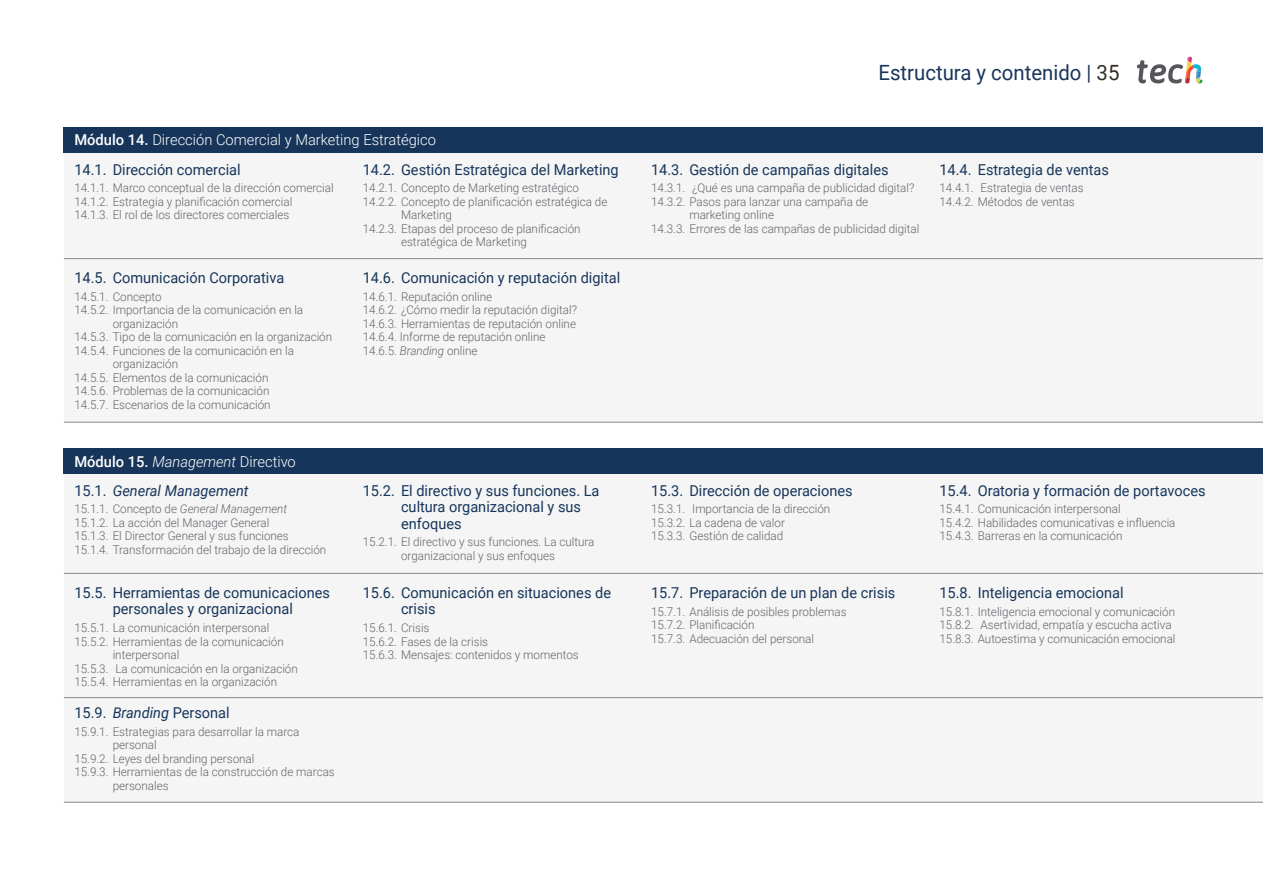
<style>
.page{position:relative;width:1263px;height:893px;background:#fff}
.page>*{position:absolute;margin:0;border:0;box-sizing:border-box;transform-origin:0 0}
.t1{font:21px "Roboto";color:#1a355c}
.t2{font:15px/16.5px "Roboto";color:#17355b}
.t3{font:300 15px "Roboto";color:#fff}
.t4{font:italic 300 15px "Roboto";color:#fff}
.t5{font:italic 15px "Roboto";color:#17355b}
.t6{font:300 12px/13.5px "Roboto";color:#61646a}
.s1{font-weight:500}
.s2{font-weight:500;font-style:normal}
.s3{font-style:normal}
.s4{font-style:italic}
.s5{color:#312e20}
</style>
<div class="page">
<svg style="left:1137px;top:57px;width:65px;height:27px"></svg>
<div style="left:64px;top:128px;width:1199px;height:25px;background:#17355b"></div>
<div style="left:64px;top:449px;width:1199px;height:25px;background:#17355b"></div>
<div style="left:64px;top:153px;width:1199px;height:269px;background:#f4f5f4"></div>
<div style="left:64px;top:474px;width:1199px;height:328px;background:#f4f5f4"></div>
<hr style="left:64px;top:258px;width:1199px;height:1px;background:#878a8e">
<hr style="left:64px;top:573px;width:1199px;height:1px;background:#878a8e">
<hr style="left:64px;top:422px;width:1199px;height:1px;background:#878a8e">
<hr style="left:64px;top:697px;width:1199px;height:1px;background:#878a8e">
<hr style="left:64px;top:802px;width:1199px;height:1px;background:#878a8e">
<p class="t3" style="left:74px;top:130px;width:363px"><span class="s1">Módulo 14.</span> Dirección Comercial y Marketing Estratégico</p>
<p class="t2" style="left:74px;top:160px;width:168px">14.1. Dirección comercial</p>
<p class="t6" style="left:74px;top:181px;width:261px">14.1.1. Marco conceptual de la dirección comercial<br>14.1.2. Estrategia y planificación comercial<br>14.1.3. El rol de los directores comerciales</p>
<p class="t2" style="left:74px;top:269px;width:211px">14.5. Comunicación Corporativa</p>
<p class="t6" style="left:74px;top:289px;width:89px">14.5.1. Concepto</p>
<p class="t6" style="left:74px;top:303px;width:230px">14.5.2. Importancia de la comunicación en la</p>
<p class="t6" style="left:113px;top:316px;width:67px">organización</p>
<p class="t6" style="left:74px;top:330px;width:259px">14.5.3. Tipo de la comunicación en la organización</p>
<p class="t6" style="left:74px;top:343px;width:221px">14.5.4. Funciones de la comunicación en la</p>
<p class="t6" style="left:113px;top:357px;width:67px">organización</p>
<p class="t6" style="left:74px;top:370px;width:196px">14.5.5. Elementos de la comunicación</p>
<p class="t6" style="left:74px;top:384px;width:197px">14.5.6. Problemas de la comunicación</p>
<p class="t6" style="left:74px;top:397px;width:198px">14.5.7. Escenarios de la comunicación</p>
<p class="t4" style="left:74px;top:451px;width:223px"><span class="s2">Módulo 15.</span> Management <span class="s3">Directivo</span></p>
<p class="t5" style="left:74px;top:480px;width:176px"><span class="s3">15.1.</span> General Management</p>
<p class="t6" style="left:74px;top:502px;width:253px">15.1.1. Concepto de <span class="s4">General Management<br></span>15.1.2. La acción del Manager General<br>15.1.3. El Director General y sus funciones<br>15.1.4. Transformación del trabajo de la dirección</p>
<p class="t2" style="left:74px;top:584px;width:257px;text-align:center">15.5. Herramientas de comunicaciones personales y organizacional</p>
<p class="t6" style="left:74px;top:621px;width:196px">15.5.1. La comunicación interpersonal</p>
<p class="t6" style="left:74px;top:634px;width:211px">15.5.2. Herramientas de la comunicación</p>
<p class="t6" style="left:113px;top:648px;width:68px">interpersonal</p>
<p class="t6" style="left:74px;top:661px;width:225px">15.5.3. La comunicación en la organización</p>
<p class="t6" style="left:74px;top:675px;width:204px">15.5.4. Herramientas en la organización</p>
<p class="t2" style="left:74px;top:704px;width:157px">15.9. <span class="s4">Branding</span> Personal</p>
<p class="t6" style="left:74px;top:724px;width:226px">15.9.1. Estrategias para desarrollar la marca</p>
<p class="t6" style="left:113px;top:738px;width:46px">personal</p>
<p class="t6" style="left:74px;top:751px;width:182px">15.9.2. Leyes del branding personal</p>
<p class="t6" style="left:74px;top:765px;width:262px">15.9.3. Herramientas de la construcción de marcas</p>
<p class="t6" style="left:113px;top:778px;width:57px">personales</p>
<p class="t2" style="left:363px;top:160px;width:258px">14.2. Gestión Estratégica del Marketing</p>
<p class="t6" style="left:363px;top:181px;width:218px">14.2.1. Concepto de Marketing estratégico</p>
<p class="t6" style="left:363px;top:194px;width:246px">14.2.2. Concepto de planificación estratégica de</p>
<p class="t6" style="left:401px;top:208px;width:53px">Marketing</p>
<p class="t6" style="left:363px;top:221px;width:219px">14.2.3. Etapas del proceso de planificación</p>
<p class="t6" style="left:401px;top:235px;width:127px">estratégica de Marketing</p>
<p class="t2" style="left:363px;top:269px;width:259px">14.6. Comunicación y reputación digital</p>
<p class="t6" style="left:363px;top:289px;width:216px">14.6.1. Reputación online<br>14.6.2. ¿Cómo medir la reputación digital?<br>14.6.3. Herramientas de reputación online 14.6.4. Informe de reputación online 14.6.5. <span class="s4">Branding</span> online</p>
<p class="t2" style="left:401px;top:482px;width:200px;text-indent:-38px">15.2. El directivo y sus funciones. La cultura organizacional y sus enfoques</p>
<p class="t6" style="left:363px;top:535px;width:233px;text-align:center">15.2.1. El directivo y sus funciones. La cultura organizacional y sus enfoques</p>
<p class="t2" style="left:401px;top:584px;width:212px;text-indent:-38px">15.6. Comunicación en situaciones de crisis</p>
<p class="t6" style="left:363px;top:621px;width:218px">15.6.1. Crisis<br>15.6.2. Fases de la crisis<br>15.6.3. Mensajes: contenidos y momentos</p>
<h1 class="t1" style="left:878px;top:57px;width:242px">Estructura y contenido | <span class="s5">35</span></h1>
<p class="t2" style="left:651px;top:160px;width:239px">14.3. Gestión de campañas digitales</p>
<p class="t6" style="left:651px;top:181px;width:265px">14.3.1. ¿Qué es una campaña de publicidad digital?</p>
<p class="t6" style="left:651px;top:194px;width:219px">14.3.2. Pasos para lanzar una campaña de</p>
<p class="t6" style="left:689px;top:208px;width:86px">marketing online</p>
<p class="t6" style="left:651px;top:221px;width:270px">14.3.3. Errores de las campañas de publicidad digital</p>
<p class="t2" style="left:939px;top:160px;width:171px">14.4. Estrategia de ventas</p>
<p class="t6" style="left:939px;top:181px;width:146px">14.4.1. Estrategia de ventas<br>14.4.2. Métodos de ventas</p>
<p class="t2" style="left:651px;top:482px;width:203px">15.3. Dirección de operaciones</p>
<p class="t6" style="left:651px;top:502px;width:181px">15.3.1. Importancia de la dirección<br>15.3.2. La cadena de valor<br>15.3.3. Gestión de calidad</p>
<p class="t2" style="left:651px;top:584px;width:246px">15.7. Preparación de un plan de crisis</p>
<p class="t6" style="left:651px;top:604px;width:197px">15.7.1. Análisis de posibles problemas<br>15.7.2. Planificación<br>15.7.3. Adecuación del personal</p>
<p class="t2" style="left:939px;top:482px;width:268px">15.4. Oratoria y formación de portavoces</p>
<p class="t6" style="left:939px;top:502px;width:238px">15.4.1. Comunicación interpersonal<br>15.4.2. Habilidades comunicativas e influencia<br>15.4.3. Barreras en la comunicación</p>
<p class="t2" style="left:939px;top:584px;width:186px">15.8. Inteligencia emocional</p>
<p class="t6" style="left:939px;top:604px;width:237px">15.8.1. Inteligencia emocional y comunicación<br>15.8.2. Asertividad, empatía y escucha activa<br>15.8.3. Autoestima y comunicación emocional</p>
</div>
